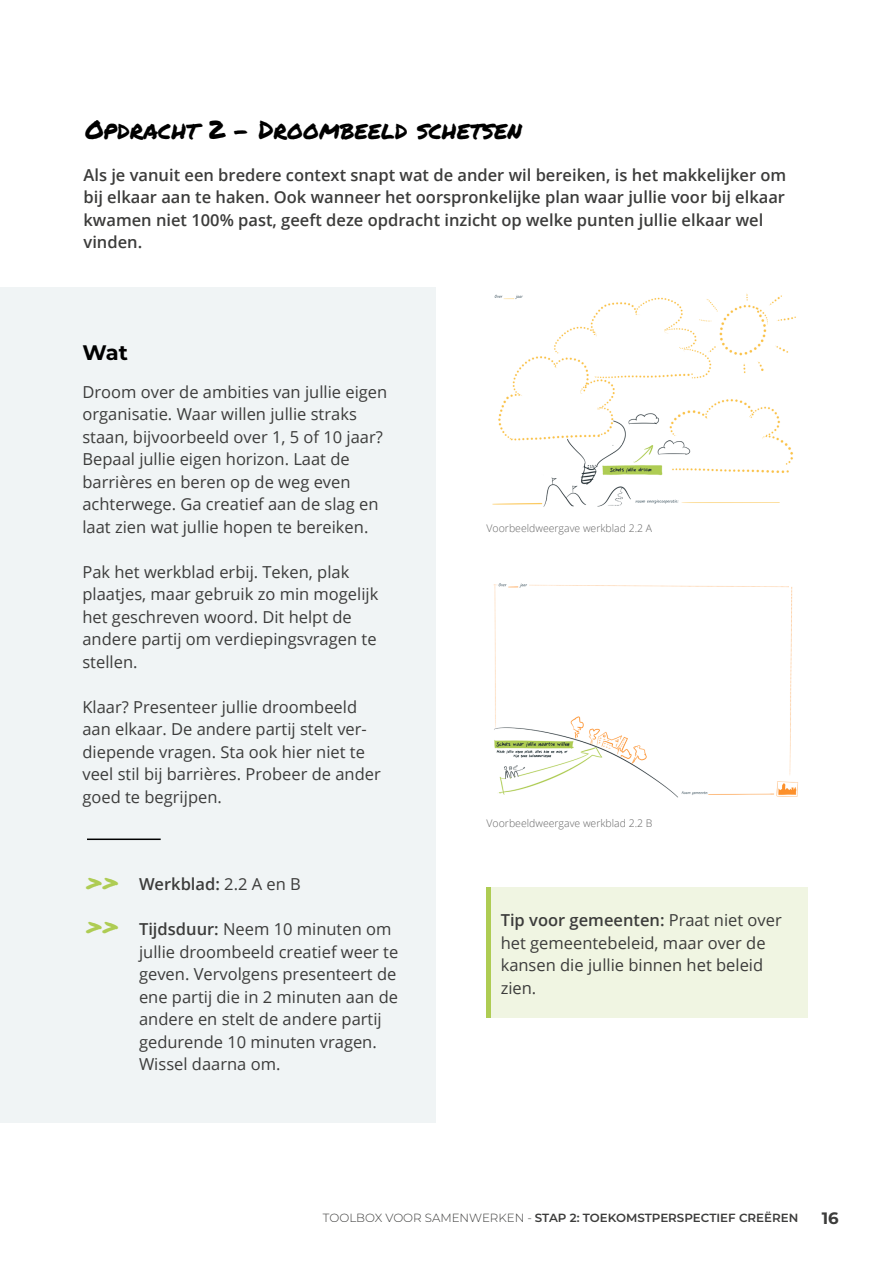
<style>
.page{position:relative;width:893px;height:1263px;background:#fff}
.page>*{position:absolute;margin:0;border:0;box-sizing:border-box;transform-origin:0 0}
.t1{font:25.5px "Permanent Marker";color:#000}
.t2{font:25.5px/44.7px "Permanent Marker";color:#aecc53}
.t3{font:700 21px "Montserrat";color:#000}
.t4{font:16.5px/22.5px "Open Sans";color:#3c3c3b}
.t5{font:600 16.5px/22.5px "Open Sans";color:#3c3c3b}
.t6{font:700 16.5px "Montserrat";color:#3c3c3b}
.t7{font:600 11.85px "Montserrat";color:#3c3c3b}
.t8{font:300 10.5px "Open Sans";color:#646464}
.s1{font-weight:400}
.s2{font-weight:600}
.s3{font-weight:300}
</style>
<div class="page">
<div style="left:0;top:288px;width:435px;height:835px;background:#f0f4f5"></div>
<div style="left:488px;top:887px;width:320px;height:130px;background:#f0f5e2"></div>
<hr style="left:486px;top:887px;width:4px;height:130px;background:#aecc53">
<img style="left:493px;top:583px;width:305px;height:215px">
<hr style="left:87px;top:838px;width:74px;height:2px;background:#000">
<img style="left:492px;top:293px;width:304px;height:214px">
<h1 class="t1" style="left:85px;top:111px;width:438px">Opdracht 2 – Droombeeld schetsen</h1>
<p class="t5" style="left:84px;top:163px;width:704px">Als je vanuit een bredere context snapt wat de ander wil bereiken, is het makkelijker om bij elkaar aan te haken. Ook wanneer het oorspronkelijke plan waar jullie voor bij elkaar kwamen niet 100% past, geeft deze opdracht inzicht op welke punten jullie elkaar wel vinden.</p>
<p class="t3" style="left:82px;top:337px;width:47px">Wat</p>
<p class="t4" style="left:82px;top:380px;width:306px">Droom over de ambities van jullie eigen organisatie. Waar willen jullie straks staan, bijvoorbeeld over 1, 5 of 10 jaar?<br>Bepaal jullie eigen horizon. Laat de barrières en beren op de weg even achterwege. Ga creatief aan de slag en laat zien wat jullie hopen te bereiken.</p>
<p class="t4" style="left:82px;top:560px;width:297px">Pak het werkblad erbij. Teken, plak plaatjes, maar gebruik zo min mogelijk het geschreven woord. Dit helpt de andere partij om verdiepingsvragen te stellen.</p>
<p class="t4" style="left:82px;top:695px;width:300px">Klaar? Presenteer jullie droombeeld aan elkaar. De andere partij stelt ver&shy;diepende vragen. Sta ook hier niet te veel stil bij barrières. Probeer de ander goed te begrijpen.</p>
<h1 class="t2" style="left:87px;top:857px;width:34px">&gt;&gt; &gt;&gt;</h1>
<p class="t5" style="left:139px;top:872px;width:163px">Werkblad: <span class="s1">2.2 A en B</span></p>
<p class="t4" style="left:139px;top:917px;width:261px"><span class="s2">Tijdsduur:</span> Neem 10 minuten om jullie droombeeld creatief weer te geven. Vervolgens presenteert de ene partij die in 2 minuten aan de andere en stelt de andere partij gedurende 10 minuten vragen.<br>Wissel daarna om.</p>
<p class="t8" style="left:487px;top:521px;width:167px">Voorbeeldweergave werkblad 2.2 A</p>
<p class="t8" style="left:487px;top:816px;width:167px">Voorbeeldweergave werkblad 2.2 B</p>
<p class="t4" style="left:501px;top:908px;width:283px"><span class="s2">Tip voor gemeenten:</span> Praat niet over het gemeentebeleid, maar over de kansen die jullie binnen het beleid zien.</p>
<p class="t7" style="left:323px;top:1210px;width:477px"><span class="s3">TOOLBOX VOOR SAMENWERKEN -</span> STAP 2: TOEKOMSTPERSPECTIEF CREËREN</p>
<p class="t6" style="left:822px;top:1206px;width:18px">16</p>
</div>
